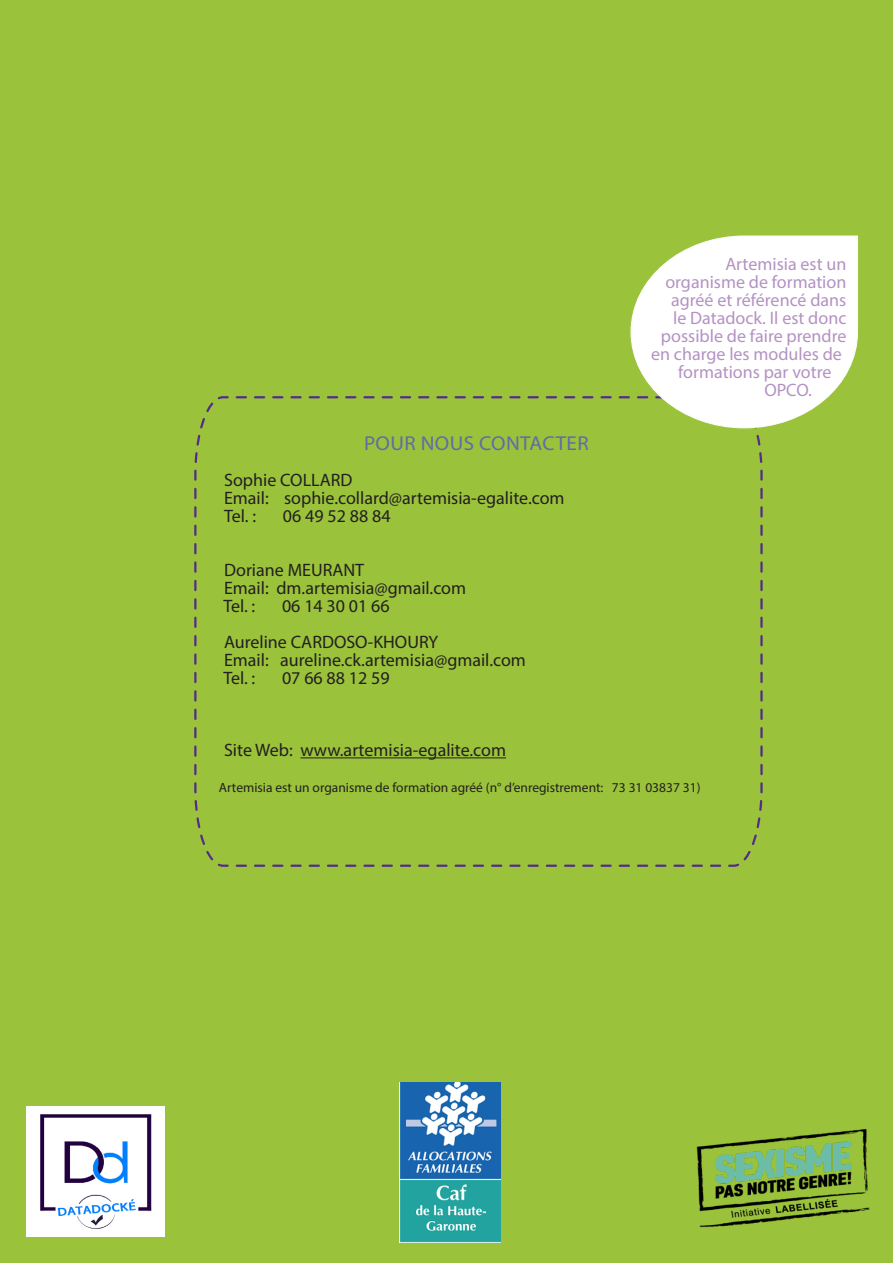
<style>
.page{position:relative;width:893px;height:1263px;background:#fff}
.page>*{position:absolute;margin:0;border:0;box-sizing:border-box;transform-origin:0 0}
.Texte_principal{font:20.1px "Myriad Pro";letter-spacing:.02em;color:#646aa8;scale:1.04 1}
.Texte_principal-2{font:18px "Myriad Pro";color:#231f20}
.Texte_principal-3{font:18px "Myriad Pro";color:#b492c3}
.Texte_principal-4{font:13.5px "Myriad Pro";color:#231f20}
</style>
<div class="page">
<div style="left:1px;top:1px;width:891px;height:1261px;background:#9ac23b"></div>
<img style="left:399px;top:1083px;width:101px;height:159px">
<img style="left:696px;top:1128px;width:174px;height:100px">
<img style="left:26px;top:1107px;width:139px;height:129px">
<svg style="left:194px;top:396px;width:569px;height:471px"></svg>
<svg style="left:237px;top:236px;width:621px;height:233px"></svg>
<p class="Texte_principal" style="left:364px;top:431px;width:217px">POUR NOUS CONTACTER</p>
<p class="Texte_principal-2" style="left:224px;top:469px;width:130px">Sophie COLLARD</p>
<p class="Texte_principal-2" style="left:224px;top:487px;width:342px">Email: sophie.collard@artemisia-egalite.com</p>
<p class="Texte_principal-2" style="left:224px;top:505px;width:34px">Tel. :</p>
<p class="Texte_principal-2" style="left:283px;top:505px;width:109px">06 49 52 88 84</p>
<p class="Texte_principal-2" style="left:224px;top:559px;width:142px">Doriane MEURANT</p>
<p class="Texte_principal-2" style="left:224px;top:577px;width:244px">Email: dm.artemisia@gmail.com</p>
<p class="Texte_principal-2" style="left:223px;top:595px;width:34px">Tel. :</p>
<p class="Texte_principal-2" style="left:282px;top:595px;width:109px">06 14 30 01 66</p>
<p class="Texte_principal-2" style="left:224px;top:631px;width:216px">Aureline CARDOSO-KHOURY</p>
<p class="Texte_principal-2" style="left:224px;top:649px;width:303px">Email: aureline.ck.artemisia@gmail.com</p>
<p class="Texte_principal-2" style="left:223px;top:667px;width:34px">Tel. :</p>
<p class="Texte_principal-2" style="left:282px;top:667px;width:109px">07 66 88 12 59</p>
<p class="Texte_principal-3" style="left:725px;top:253px;width:123px">Artemisia est un</p>
<p class="Texte_principal-3" style="left:665px;top:271px;width:183px">organisme de formation</p>
<p class="Texte_principal-3" style="left:671px;top:289px;width:177px">agréé et référencé dans</p>
<p class="Texte_principal-3" style="left:673px;top:307px;width:175px">le Datadock. Il est donc</p>
<p class="Texte_principal-3" style="left:661px;top:325px;width:187px">possible de faire prendre</p>
<p class="Texte_principal-3" style="left:651px;top:343px;width:192px">en charge les modules de</p>
<p class="Texte_principal-3" style="left:678px;top:361px;width:155px">formations par votre</p>
<p class="Texte_principal-3" style="left:764px;top:379px;width:49px">OPCO.</p>
<p class="Texte_principal-2" style="left:224px;top:739px;width:283px">Site Web: www.artemisia-egalite.com</p>
<p class="Texte_principal-4" style="left:219px;top:779px;width:483px">Artemisia est un organisme de formation agréé (n° d’enregistrement: 73 31 03837 31)</p>
</div>
